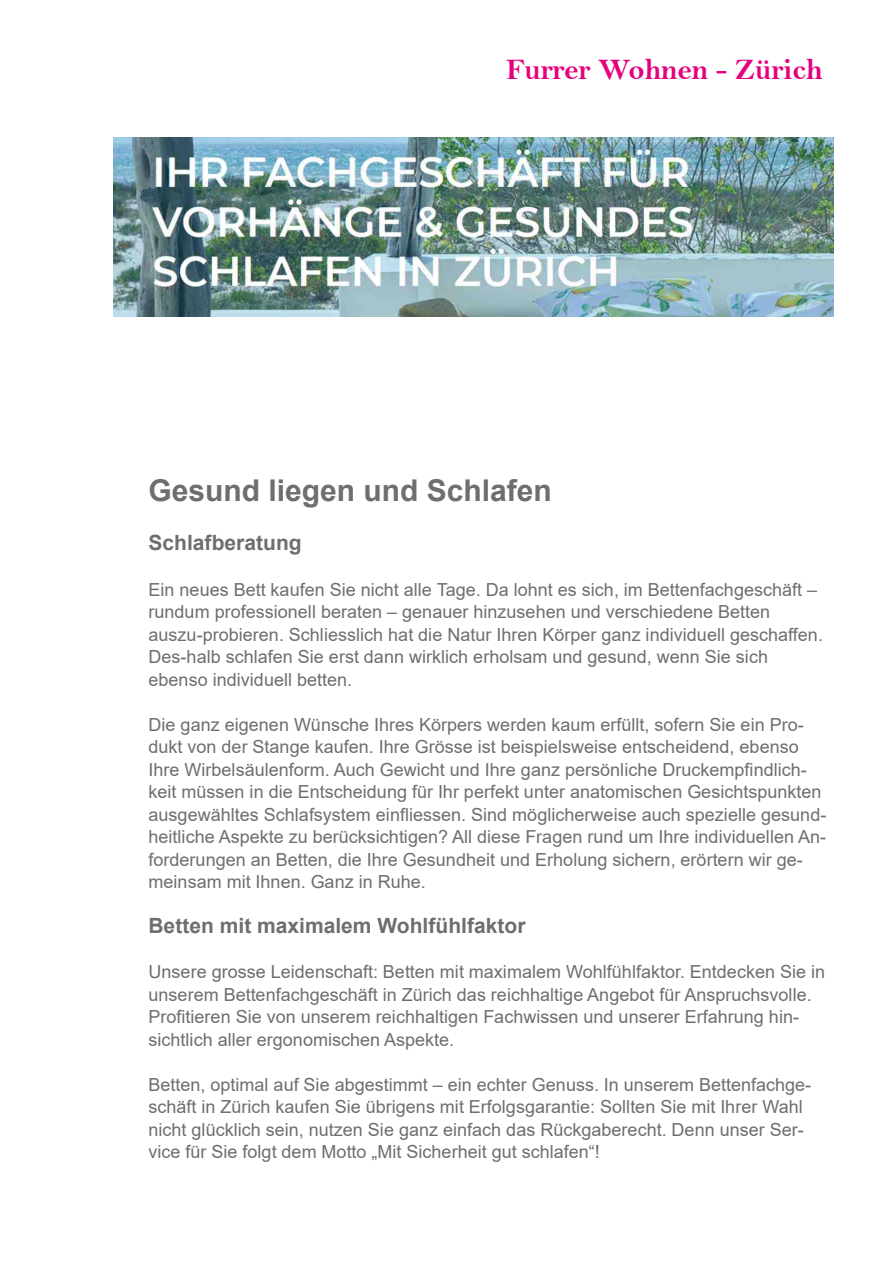
<style>
.page{position:relative;width:893px;height:1263px;background:#fff}
.page>*{position:absolute;margin:0;border:0;box-sizing:border-box;transform-origin:0 0}
.t1{font:700 30px "Arial";color:#6f6e6e}
.t2{font:30px "Bell MT Bold";color:#e6007d}
.t3{font:700 21px "Arial";color:#6f6e6e}
.t4{font:18px/22.5px "Arial";color:#6f6e6e}
</style>
<div class="page">
<img style="left:114px;top:137px;width:720px;height:180px">
<h1 class="t2" style="left:506px;top:51px;width:318px">Furrer Wohnen - Zürich</h1>
<h1 class="t1" style="left:148px;top:469px;width:405px">Gesund liegen und Schlafen</h1>
<p class="t3" style="left:148px;top:528px;width:155px">Schlafberatung</p>
<p class="t4" style="left:148px;top:578px;width:676px">Ein neues Bett kaufen Sie nicht alle Tage. Da lohnt es sich, im Bettenfachgeschäft – rundum professionell beraten – genauer hinzusehen und verschiedene Betten auszu-probieren. Schliesslich hat die Natur Ihren Körper ganz individuell geschaffen.<br>Des-halb schlafen Sie erst dann wirklich erholsam und gesund, wenn Sie sich ebenso individuell betten.</p>
<p class="t4" style="left:148px;top:713px;width:679px">Die ganz eigenen Wünsche Ihres Körpers werden kaum erfüllt, sofern Sie ein Pro&shy;dukt von der Stange kaufen. Ihre Grösse ist beispielsweise entscheidend, ebenso Ihre Wirbelsäulenform. Auch Gewicht und Ihre ganz persönliche Druckempfindlich&shy;keit müssen in die Entscheidung für Ihr perfekt unter anatomischen Gesichtspunkten ausgewähltes Schlafsystem einfliessen. Sind möglicherweise auch spezielle gesund&shy;heitliche Aspekte zu berücksichtigen? All diese Fragen rund um Ihre individuellen An&shy;forderungen an Betten, die Ihre Gesundheit und Erholung sichern, erörtern wir ge&shy;meinsam mit Ihnen. Ganz in Ruhe.</p>
<p class="t3" style="left:148px;top:911px;width:379px">Betten mit maximalem Wohlfühlfaktor</p>
<p class="t4" style="left:148px;top:960px;width:678px">Unsere grosse Leidenschaft: Betten mit maximalem Wohlfühlfaktor. Entdecken Sie in unserem Bettenfachgeschäft in Zürich das reichhaltige Angebot für Anspruchsvolle.<br>Profitieren Sie von unserem reichhaltigen Fachwissen und unserer Erfahrung hin&shy;sichtlich aller ergonomischen Aspekte.</p>
<p class="t4" style="left:148px;top:1073px;width:664px">Betten, optimal auf Sie abgestimmt – ein echter Genuss. In unserem Bettenfachge&shy;schäft in Zürich kaufen Sie übrigens mit Erfolgsgarantie: Sollten Sie mit Ihrer Wahl nicht glücklich sein, nutzen Sie ganz einfach das Rückgaberecht. Denn unser Ser&shy;vice für Sie folgt dem Motto „Mit Sicherheit gut schlafen“!</p>
</div>
